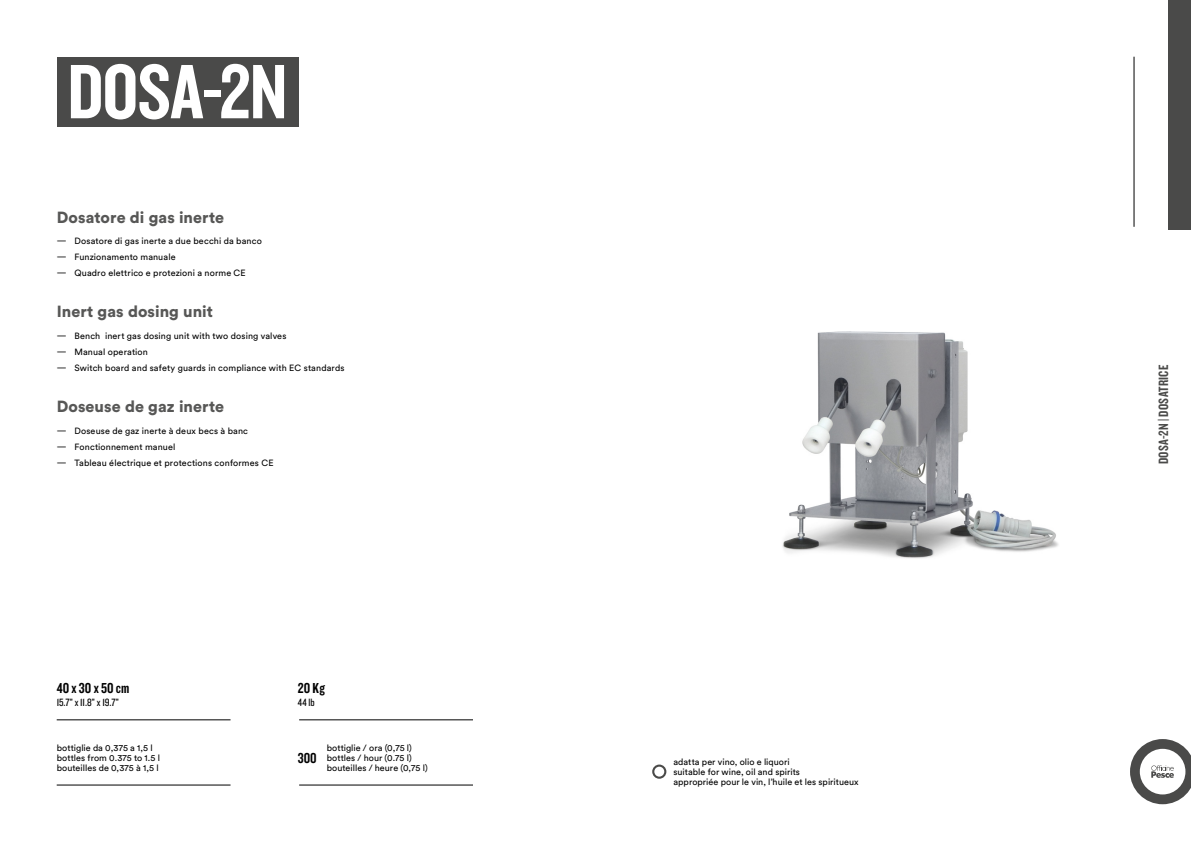
<style>
.page{position:relative;width:1191px;height:842px;background:#fff}
.page>*{position:absolute;margin:0;border:0;box-sizing:border-box;transform-origin:0 0}
.t1{font:80px "Knockout HTF49 Liteweight";letter-spacing:-.01em;color:#fff}
.t2{font:900 16px "Circular Std";letter-spacing:.005em;color:#575756}
.t3{font:15px "Knockout HTF49 Liteweight";color:#000}
.t4{font:14px "Knockout HTF49 Liteweight";letter-spacing:.015em;color:#4a4a49}
.t5{font:11px "Knockout HTF29 Junior Liteweight";letter-spacing:-.005em;color:#000}
.t6{font:9px/16px "Circular Std";letter-spacing:.015em;color:#000}
</style>
<div class="page">
<svg style="left:1130px;top:739px;width:61px;height:65px"></svg>
<hr style="left:1133px;top:57px;width:1px;height:170px;background:#000">
<div style="left:1168px;top:0;width:23px;height:230px;background:#4a4a49"></div>
<img style="left:782px;top:332px;width:277px;height:226px">
<div style="left:57px;top:57px;width:241px;height:70px;background:#4a4a49"></div>
<hr style="left:57px;top:720px;width:173px;height:1px;background:#000">
<hr style="left:299px;top:720px;width:174px;height:1px;background:#000">
<hr style="left:57px;top:785px;width:173px;height:1px;background:#000">
<hr style="left:299px;top:785px;width:174px;height:1px;background:#000">
<svg style="left:652px;top:764px;width:14px;height:15px"></svg>
<h1 class="t1" style="left:67px;top:51px;width:221px">DOSA-2N</h1>
<h2 class="t2" style="left:57px;top:206px;width:169px">Dosatore di gas inerte</h2>
<p class="t6" style="left:57px;top:233px;width:11px;text-align:justify">— — —</p>
<p class="t6" style="left:74px;top:233px;width:189px">Dosatore di gas inerte a due becchi da banco<br>Funzionamento manuale<br>Quadro elettrico e protezioni a norme CE</p>
<h2 class="t2" style="left:57px;top:301px;width:158px">Inert gas dosing unit</h2>
<p class="t6" style="left:57px;top:328px;width:11px;text-align:justify">— — —</p>
<p class="t6" style="left:74px;top:328px;width:271px">Bench inert gas dosing unit with two dosing valves<br>Manual operation<br>Switch board and safety guards in compliance with EC standards</p>
<h2 class="t2" style="left:57px;top:396px;width:169px">Doseuse de gaz inerte</h2>
<p class="t6" style="left:57px;top:422px;width:11px;text-align:justify">— — —</p>
<p class="t6" style="left:74px;top:422px;width:201px">Doseuse de gaz inerte à deux becs à banc<br>Fonctionnement manuel<br>Tableau électrique et protections conformes CE</p>
<h3 class="t3" style="left:57px;top:680px;width:74px">40 x 30 x 50 cm</h3>
<p class="t5" style="left:57px;top:697px;width:64px">15.7” x 11.8” x 19.7”</p>
<p class="t6" style="left:57px;top:743px;width:105px;line-height:10px">bottiglie da 0,375 a 1,5 l bottles from 0.375 to 1.5 l bouteilles de 0,375 à 1,5 l</p>
<h3 class="t3" style="left:298px;top:680px;width:29px">20 Kg</h3>
<p class="t5" style="left:298px;top:697px;width:18px">44 lb</p>
<h3 class="t3" style="left:298px;top:751px;width:20px">300</h3>
<p class="t6" style="left:327px;top:743px;width:103px;line-height:10px">bottiglie / ora (0,75 l) bottles / hour (0.75 l) bouteilles / heure (0,75 l)</p>
<p class="t6" style="left:673px;top:757px;width:187px;line-height:10px">adatta per vino, olio e liquori<br>suitable for wine, oil and spirits<br>appropriée pour le vin, l’huile et les spiritueux</p>
<h3 class="t4" style="left:1156px;top:464px;width:101px;rotate:-90deg">DOSA-2N | DOSATRICE</h3>
</div>
